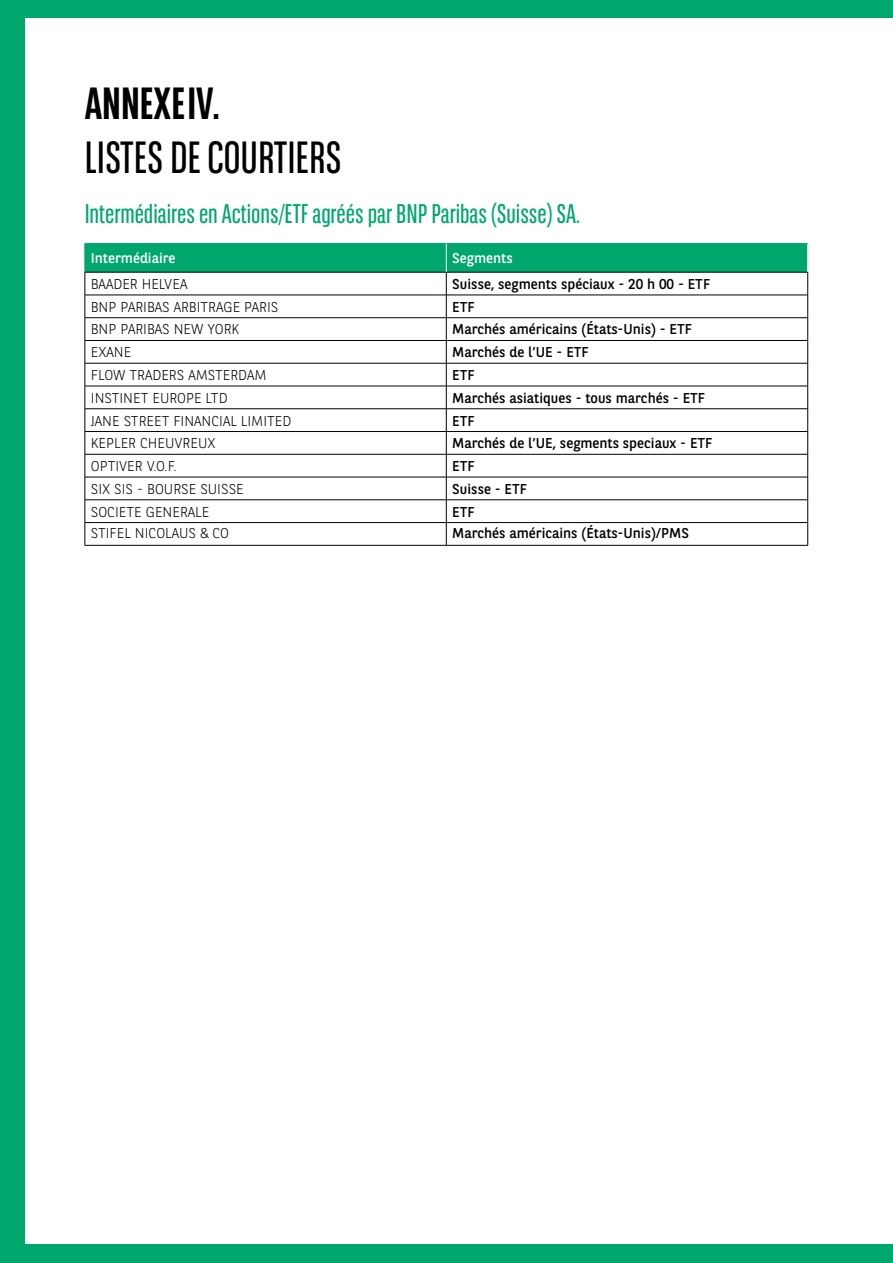
<style>
.page{position:relative;width:893px;height:1263px;background:#00a76d}
.page>*{position:absolute;margin:0;border:0;box-sizing:border-box;transform-origin:0 0}
.t1{font:45px "BNPP Sans Condensed";color:#000}
.t2{font:700 45px "BNPP Sans Condensed";color:#000}
.t3{font:27px "BNPP Sans Condensed";color:#00a76d}
.t4{font:14.25px "BNPP Sans";color:#000}
.t5{font:300 14.25px "BNPP Sans";color:#000}
.t6{font:14.25px "BNPP Sans";color:#fff}
</style>
<div class="page">
<div style="left:25px;top:19px;width:868px;height:1224px;background:#fff"></div>
<hr style="left:85px;top:545px;width:361px;height:1px;background:#000">
<hr style="left:446px;top:545px;width:362px;height:1px;background:#000">
<hr style="left:85px;top:243px;width:361px;height:1px;background:#00a76d">
<hr style="left:446px;top:243px;width:362px;height:1px;background:#00a76d">
<svg style="left:85px;top:244px;width:723px;height:301px"></svg>
<h1 class="t2" style="left:85px;top:77px;width:136px">ANNEXE IV.</h1>
<h1 class="t1" style="left:85px;top:129px;width:258px">LISTES DE COURTIERS</h1>
<h2 class="t3" style="left:85px;top:197px;width:497px">Intermédiaires en Actions/ETF agréés par BNP Paribas (Suisse) SA.</h2>
<p class="t6" style="left:91px;top:249px;width:86px">Intermédiaire</p>
<p class="t6" style="left:452px;top:249px;width:62px">Segments</p>
<p class="t5" style="left:91px;top:274px;width:98px">BAADER HELVEA</p>
<p class="t4" style="left:452px;top:274px;width:259px">Suisse, segments spéciaux - 20 h 00 - ETF</p>
<p class="t5" style="left:91px;top:297px;width:189px">BNP PARIBAS ARBITRAGE PARIS</p>
<p class="t4" style="left:452px;top:297px;width:24px">ETF</p>
<p class="t5" style="left:91px;top:320px;width:150px">BNP PARIBAS NEW YORK</p>
<p class="t4" style="left:452px;top:320px;width:241px">Marchés américains (États-Unis) - ETF</p>
<p class="t5" style="left:91px;top:342px;width:42px">EXANE</p>
<p class="t4" style="left:452px;top:342px;width:138px">Marchés de l’UE - ETF</p>
<p class="t5" style="left:91px;top:365px;width:177px">FLOW TRADERS AMSTERDAM</p>
<p class="t4" style="left:452px;top:365px;width:24px">ETF</p>
<p class="t5" style="left:91px;top:388px;width:138px">INSTINET EUROPE LTD</p>
<p class="t4" style="left:452px;top:388px;width:254px">Marchés asiatiques - tous marchés - ETF</p>
<p class="t5" style="left:91px;top:411px;width:202px">JANE STREET FINANCIAL LIMITED</p>
<p class="t4" style="left:452px;top:411px;width:24px">ETF</p>
<p class="t5" style="left:91px;top:434px;width:126px">KEPLER CHEUVREUX</p>
<p class="t4" style="left:452px;top:434px;width:262px">Marchés de l’UE, segments speciaux - ETF</p>
<p class="t5" style="left:91px;top:456px;width:87px">OPTIVER V.O.F.</p>
<p class="t4" style="left:452px;top:456px;width:24px">ETF</p>
<p class="t5" style="left:91px;top:479px;width:154px">SIX SIS - BOURSE SUISSE</p>
<p class="t4" style="left:452px;top:479px;width:76px">Suisse - ETF</p>
<p class="t5" style="left:91px;top:502px;width:120px">SOCIETE GENERALE</p>
<p class="t4" style="left:452px;top:502px;width:24px">ETF</p>
<p class="t5" style="left:91px;top:523px;width:140px">STIFEL NICOLAUS &amp; CO</p>
<p class="t4" style="left:452px;top:523px;width:238px">Marchés américains (États-Unis)/PMS</p>
</div>
